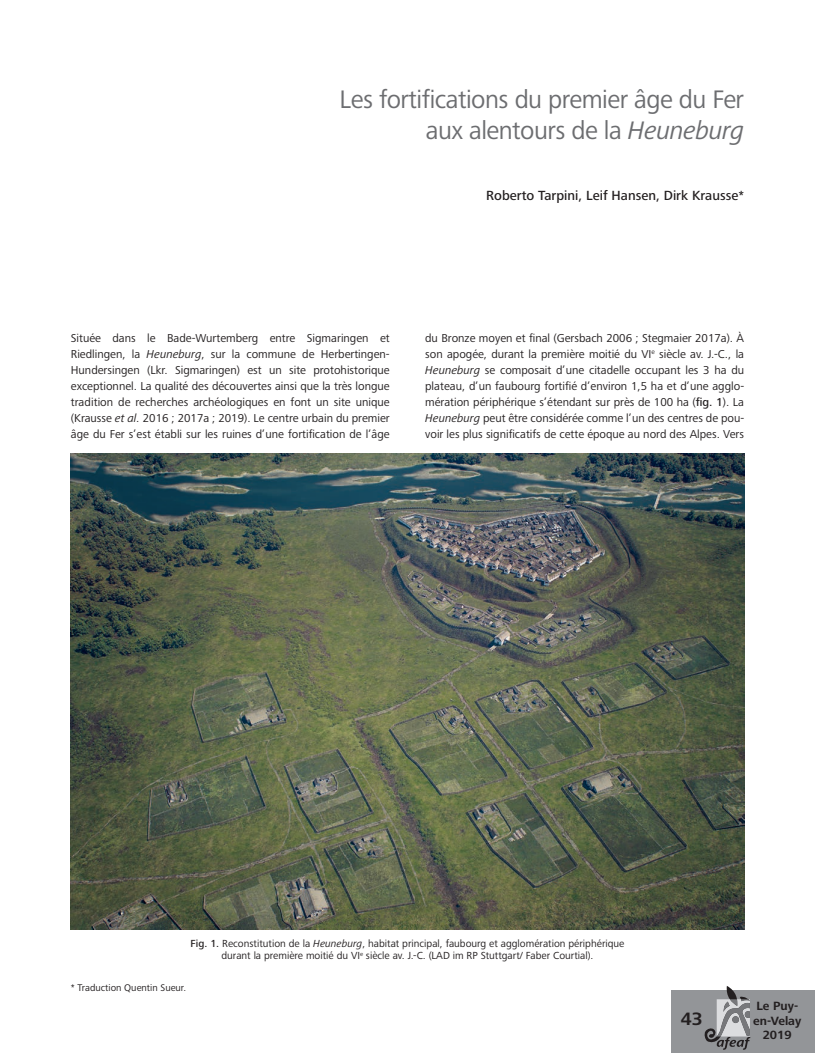
<style>
.page{position:relative;width:815px;height:1063px;background:#fff}
.page>*{position:absolute;margin:0;border:0;box-sizing:border-box;transform-origin:0 0}
.t1{font:26.25px/31.5px "Frutiger Next Pro";letter-spacing:-.02em;color:#6c6d70;text-align:right}
.t2{font:700 18.62px "Frutiger Next Pro";color:#231f20}
.t3{font:500 13.75px "Frutiger Next Pro";color:#231f20}
.t4{font:700 12.38px/14.5px "Frutiger Next Pro";color:#231f20;text-align:center}
.t5{font:11.88px/15.9px "Frutiger Next Pro";color:#231f20;text-align:justify}
.t6{font:10.62px/12.5px "Frutiger Next Pro";color:#231f20;text-align:center}
.t7{font:10px "Frutiger Next Pro";color:#231f20}
.s1{font-style:italic}
.s2{font-weight:500}
</style>
<div class="page">
<div style="left:671px;top:990px;width:144px;height:62px;background:#939598"></div>
<svg style="left:705px;top:986px;width:45px;height:64px"></svg>
<img style="left:71px;top:454px;width:673px;height:475px">
<h1 class="t1" style="left:340px;top:83px;width:406px">Les fortifications du premier âge du Fer aux alentours de la <span class="s1">Heuneburg</span></h1>
<p class="t3" style="left:486px;top:187px;width:259px">Roberto Tarpini, Leif Hansen, Dirk Krausse*</p>
<p class="t5" style="left:71px;top:330px;width:320px">Située dans le Bade-Wurtemberg entre Sigmaringen et Riedlingen, la <span class="s1">Heuneburg</span>, sur la commune de Herbertingen-Hundersingen (Lkr. Sigmaringen) est un site protohistorique exceptionnel. La qualité des découvertes ainsi que la très longue tradition de recherches archéologiques en font un site unique (Krausse <span class="s1">et al.</span> 2016 ; 2017a ; 2019). Le centre urbain du premier âge du Fer s’est établi sur les ruines d’une fortification de l’âge</p>
<p class="t5" style="left:425px;top:330px;width:320px">du Bronze moyen et final (Gersbach 2006 ; Stegmaier 2017a). À son apogée, durant la première moitié du VI<sup>e</sup> siècle av. J.-C., la <span class="s1">Heuneburg</span> se composait d’une citadelle occupant les 3 ha du plateau, d’un faubourg fortifié d’environ 1,5 ha et d’une agglo&shy;mération périphérique s’étendant sur près de 100 ha (<span class="s2">fig. 1</span>). La <span class="s1">Heuneburg</span> peut être considérée comme l’un des centres de pou&shy;voir les plus significatifs de cette époque au nord des Alpes. Vers</p>
<p class="t6" style="left:191px;top:937px;width:435px"><span class="s2">Fig. 1.</span> Reconstitution de la <span class="s1">Heuneburg</span>, habitat principal, faubourg et agglomération périphérique durant la première moitié du VI<sup>e</sup> siècle av. J.-C. (LAD im RP Stuttgart/ Faber Courtial).</p>
<p class="t7" style="left:71px;top:982px;width:117px">* Traduction Quentin Sueur.</p>
<h2 class="t2" style="left:681px;top:1009px;width:23px">43</h2>
<p class="t4" style="left:753px;top:999px;width:50px">Le Puy&shy;en-Velay<br>2019</p>
</div>
